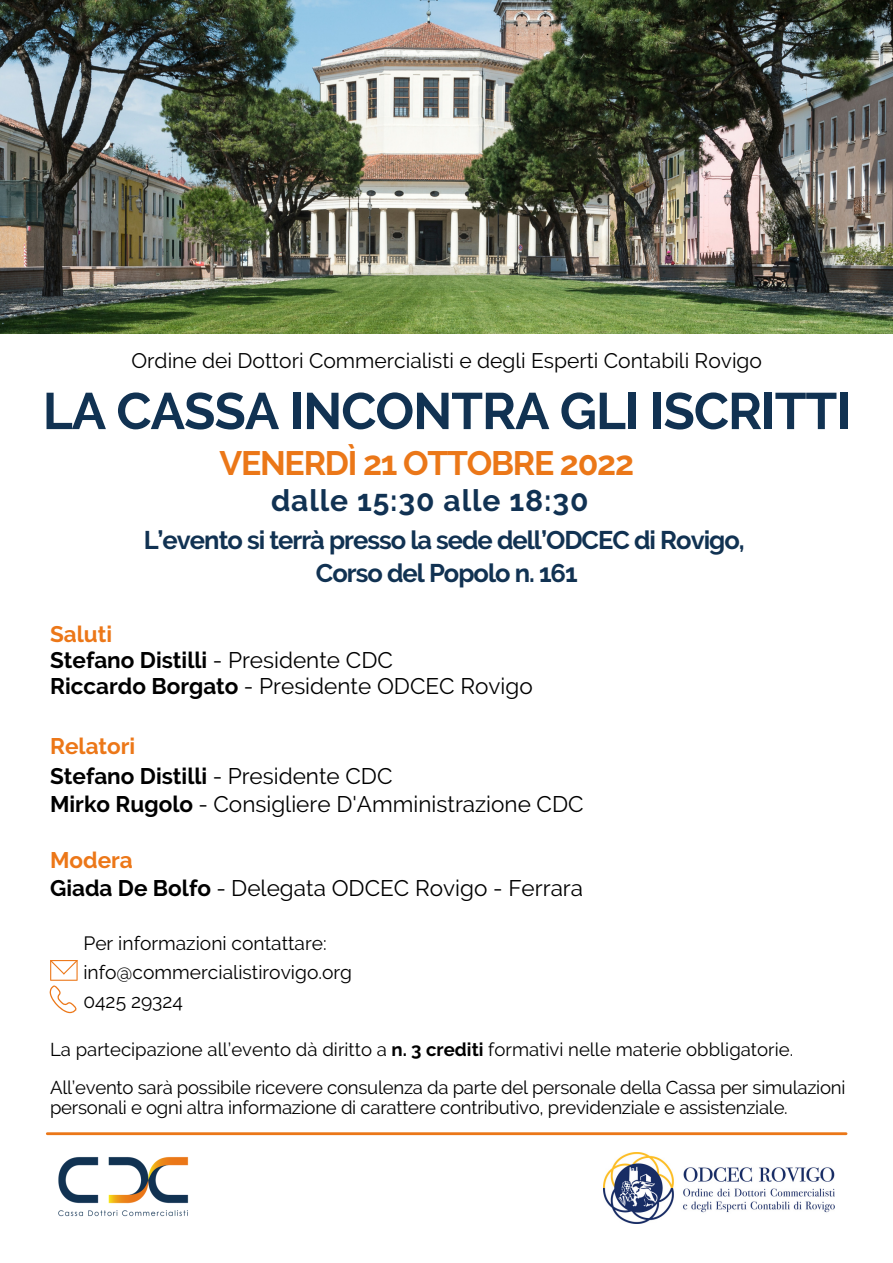
<style>
.page{position:relative;width:893px;height:1263px;background:#fff}
.page>*{position:absolute;margin:0;border:0;box-sizing:border-box;transform-origin:0 0}
.t1{font:700 51.3px "Raleway";letter-spacing:-.02em;color:#113252}
.t2{font:700 33.75px "Raleway";letter-spacing:-.035em;color:#eb7718}
.t3{font:700 30px "Raleway";letter-spacing:.03em;color:#113253}
.t4{font:700 25.5px/33.2px "Raleway";letter-spacing:-.04em;color:#113252;text-align:center}
.t5{font:22.5px/25.9px "Raleway";color:#000}
.t6{font:21px "Raleway";color:#000}
.t7{font:19.2px/29.2px "Raleway";color:#000}
.t8{font:18.6px/38.2px "Raleway";letter-spacing:-.015em;color:#000}
.s1{font-weight:700;color:#ec7718}
.s2{font-weight:700}
</style>
<div class="page">
<img style="left:58px;top:1157px;width:131px;height:60px">
<hr style="left:47px;top:1132px;width:799px;height:3px;background:#eb7718">
<img style="left:0;top:0;width:893px;height:333px">
<svg style="left:49px;top:960px;width:29px;height:53px"></svg>
<img style="left:604px;top:1153px;width:230px;height:71px">
<p class="t6" style="left:131px;top:348px;width:632px">Ordine dei Dottori Commercialisti e degli Esperti Contabili Rovigo</p>
<h1 class="t1" style="left:43px;top:381px;width:809px">LA CASSA INCONTRA GLI ISCRITTI</h1>
<h2 class="t2" style="left:219px;top:443px;width:416px">VENERDÌ 21 OTTOBRE 2022</h2>
<h3 class="t3" style="left:271px;top:483px;width:319px">dalle 15:30 alle 18:30</h3>
<h3 class="t4" style="left:144px;top:524px;width:602px">L’evento si terrà presso la sede dell’ODCEC di Rovigo,<br>Corso del Popolo n. 161</h3>
<p class="t5" style="left:50px;top:621px;width:484px"><span class="s1">Saluti<br></span><span class="s2">Stefano Distilli</span> - Presidente CDC<br><span class="s2">Riccardo Borgato</span> - Presidente ODCEC Rovigo</p>
<p class="t5" style="left:50px;top:731px;width:535px;line-height:29px"><span class="s1">Relatori<br></span><span class="s2">Stefano Distilli</span> - Presidente CDC<br><span class="s2">Mirko Rugolo</span> - Consigliere D'Amministrazione CDC</p>
<p class="t5" style="left:50px;top:846px;width:534px;line-height:28.1px"><span class="s1">Modera<br></span><span class="s2">Giada De Bolfo</span> - Delegata ODCEC Rovigo - Ferrara</p>
<p class="t7" style="left:83px;top:928px;width:270px">Per informazioni contattare: info@commercialistirovigo.org<br>0425 29324</p>
<p class="t8" style="left:50px;top:1030px;width:797px">La partecipazione all’evento dà diritto a <span class="s2">n. 3 crediti</span> formativi nelle materie obbligatorie.<br>All’evento sarà possibile ricevere consulenza da parte del personale della Cassa per simulazioni</p>
<p class="t8" style="left:50px;top:1088px;width:739px">personali e ogni altra informazione di carattere contributivo, previdenziale e assistenziale.</p>
</div>
